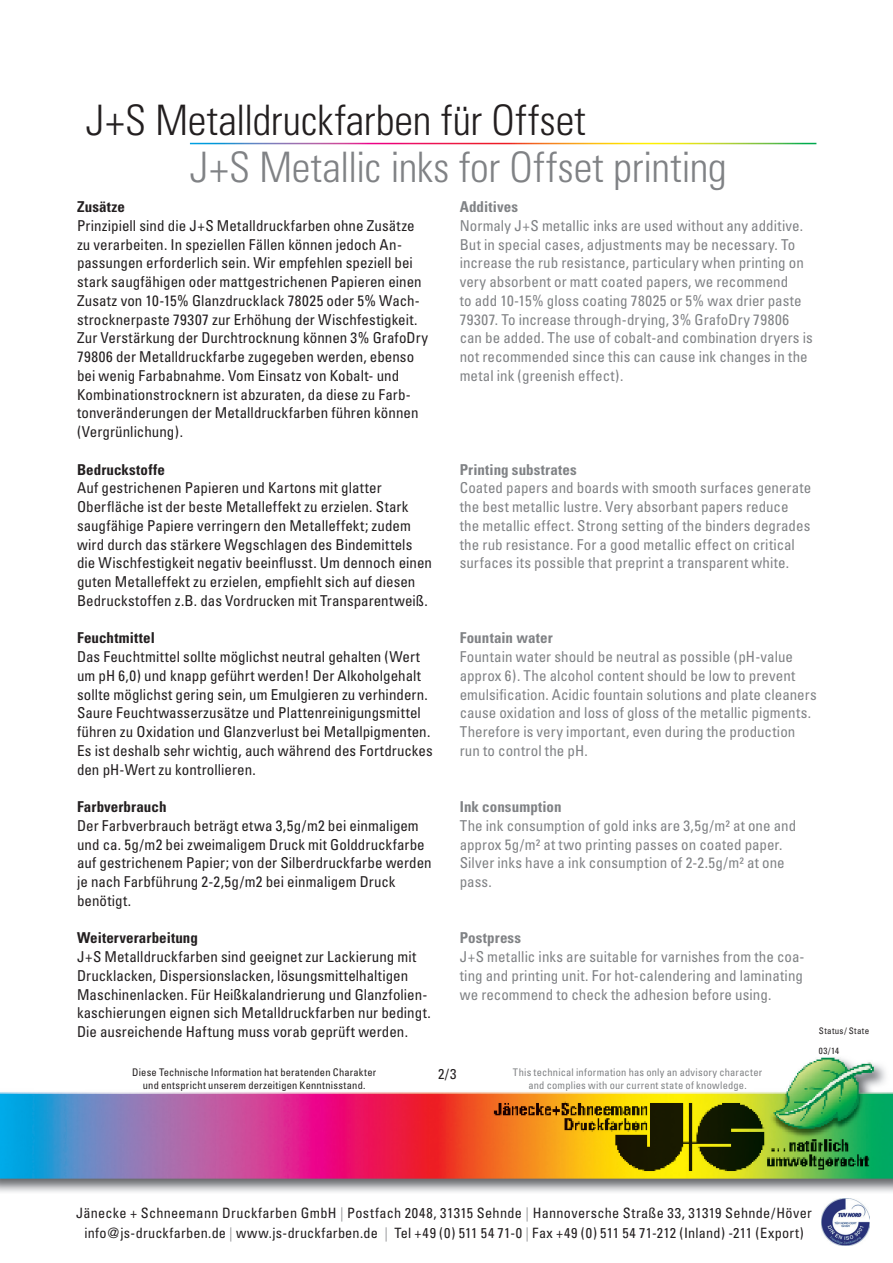
<style>
.page{position:relative;width:893px;height:1263px;background:#fff}
.page>*{position:absolute;margin:0;border:0;box-sizing:border-box;transform-origin:0 0}
.t1{font:300 condensed 42px "Univers";letter-spacing:-.005em;color:#808285}
.t2{font:300 condensed 42px "Univers";letter-spacing:-.005em;color:#231f20}
.t3{font:condensed 15px/18.8px "Univers";color:#231f20}
.t4{font:condensed 15px/18.8px "Univers";letter-spacing:.005em;color:#808285}
.t5{font:700 condensed 15px "Univers";letter-spacing:.005em;color:#231f20}
.t6{font:700 condensed 15px "Univers";letter-spacing:.01em;color:#808285}
.t7{font:condensed 14.25px/19.5px "Univers";letter-spacing:.02em;color:#231f20;text-align:center}
.t8{font:condensed 10.5px/12.8px "Univers";letter-spacing:.02em;color:#231f20;text-align:center}
.t9{font:condensed 10.5px/12.8px "Univers";letter-spacing:.02em;color:#808285;text-align:center}
.t10{font:condensed 9px/19.5px "Univers";letter-spacing:.04em;color:#231f20}
.s1{color:#939598}
</style>
<div class="page">
<img style="left:0;top:1057px;width:893px;height:135px">
<img style="left:0;top:1058px;width:893px;height:120px">
<img style="left:822px;top:1198px;width:47px;height:48px">
<h1 class="t2" style="left:86px;top:95px;width:502px">J+S Metalldruckfarben für Offset</h1>
<h1 class="t1" style="left:190px;top:142px;width:538px">J+S Metallic inks for Offset printing</h1>
<p class="t5" style="left:77px;top:197px;width:49px">Zusätze</p>
<p class="t3" style="left:77px;top:216px;width:353px">Prinzipiell sind die J+S Metalldruckfarben ohne Zusätze zu verarbeiten. In speziellen Fällen können jedoch An&shy;passungen erforderlich sein. Wir empfehlen speziell bei stark saugfähigen oder mattgestrichenen Papieren einen Zusatz von 10-15% Glanzdrucklack 78025 oder 5% Wach&shy;strocknerpaste 79307 zur Erhöhung der Wischfestigkeit.<br>Zur Verstärkung der Durchtrocknung können 3% GrafoDry 79806 der Metalldruckfarbe zugegeben werden, ebenso bei wenig Farbabnahme. Vom Einsatz von Kobalt- und Kombinationstrocknern ist abzuraten, da diese zu Farb&shy;tonveränderungen der Metalldruckfarben führen können (Vergrünlichung).</p>
<p class="t5" style="left:77px;top:460px;width:89px">Bedruckstoffe</p>
<p class="t3" style="left:77px;top:478px;width:357px">Auf gestrichenen Papieren und Kartons mit glatter Oberfläche ist der beste Metalleffekt zu erzielen. Stark saugfähige Papiere verringern den Metalleffekt; zudem wird durch das stärkere Wegschlagen des Bindemittels die Wischfestigkeit negativ beeinflusst. Um dennoch einen guten Metalleffekt zu erzielen, empfiehlt sich auf diesen Bedruckstoffen z.B. das Vordrucken mit Transparentweiß.</p>
<p class="t5" style="left:77px;top:629px;width:79px">Feuchtmittel</p>
<p class="t3" style="left:77px;top:647px;width:357px">Das Feuchtmittel sollte möglichst neutral gehalten (Wert um pH 6,0) und knapp geführt werden! Der Alkoholgehalt sollte möglichst gering sein, um Emulgieren zu verhindern.<br>Saure Feuchtwasserzusätze und Plattenreinigungsmittel führen zu Oxidation und Glanzverlust bei Metallpigmenten.<br>Es ist deshalb sehr wichtig, auch während des Fortdruckes den pH-Wert zu kontrollieren.</p>
<p class="t5" style="left:77px;top:797px;width:91px">Farbverbrauch</p>
<p class="t3" style="left:77px;top:816px;width:356px">Der Farbverbrauch beträgt etwa 3,5g/m2 bei einmaligem und ca. 5g/m2 bei zweimaligem Druck mit Golddruckfarbe auf gestrichenem Papier; von der Silberdruckfarbe werden je nach Farbführung 2-2,5g/m2 bei einmaligem Druck benötigt.</p>
<p class="t5" style="left:77px;top:929px;width:123px">Weiterverarbeitung</p>
<p class="t3" style="left:77px;top:947px;width:355px">J+S Metalldruckfarben sind geeignet zur Lackierung mit Drucklacken, Dispersionslacken, lösungsmittelhaltigen Maschinenlacken. Für Heißkalandrierung und Glanzfolien&shy;kaschierungen eignen sich Metalldruckfarben nur bedingt.<br>Die ausreichende Haftung muss vorab geprüft werden.</p>
<p class="t6" style="left:460px;top:197px;width:60px">Additives</p>
<p class="t4" style="left:460px;top:216px;width:355px">Normaly J+S metallic inks are used without any additive.<br>But in special cases, adjustments may be necessary. To increase the rub resistance, particulary when printing on very absorbent or matt coated papers, we recommend<br>to add 10-15% gloss coating 78025 or 5% wax drier paste 79307. To increase through-drying, 3% GrafoDry 79806 can be added. The use of cobalt-and combination dryers is not recommended since this can cause ink changes in the metal ink (greenish effect).</p>
<p class="t6" style="left:460px;top:460px;width:119px">Printing substrates</p>
<p class="t4" style="left:460px;top:478px;width:353px">Coated papers and boards with smooth surfaces generate the best metallic lustre. Very absorbant papers reduce the metallic effect. Strong setting of the binders degrades the rub resistance. For a good metallic effect on critical surfaces its possible that preprint a transparent white.</p>
<p class="t6" style="left:460px;top:629px;width:94px">Fountain water</p>
<p class="t4" style="left:460px;top:647px;width:358px">Fountain water should be neutral as possible (pH-value approx 6). The alcohol content should be low to prevent emulsification. Acidic fountain solutions and plate cleaners cause oxidation and loss of gloss of the metallic pigments.<br>Therefore is very important, even during the production run to control the pH.</p>
<p class="t6" style="left:460px;top:797px;width:103px">Ink consumption</p>
<p class="t4" style="left:460px;top:816px;width:338px">The ink consumption of gold inks are 3,5g/m² at one and approx 5g/m² at two printing passes on coated paper.<br>Silver inks have a ink consumption of 2-2.5g/m² at one pass.</p>
<p class="t6" style="left:460px;top:929px;width:63px">Postpress</p>
<p class="t4" style="left:460px;top:947px;width:346px;text-align:justify">J+S metallic inks are suitable for varnishes from the coa&shy;ting and printing unit. For hot-calendering and laminating we recommend to check the adhesion before using.</p>
<p class="t10" style="left:819px;top:1021px;width:52px">Status/ State<br>03/14</p>
<p class="t7" style="left:438px;top:1063px;width:20px">2/3</p>
<p class="t8" style="left:132px;top:1066px;width:246px">Diese Technische Information hat beratenden Charakter und entspricht unserem derzeitigen Kenntnisstand.</p>
<p class="t9" style="left:513px;top:1066px;width:251px">This technical information has only an advisory character and complies with our current state of knowledge.</p>
<p class="t7" style="left:76px;top:1203px;width:737px">Jänecke + Schneemann Druckfarben GmbH <span class="s1">|</span> Postfach 2048, 31315 Sehnde <span class="s1">|</span> Hannoversche Straße 33, 31319 Sehnde/Höver info@js-druckfarben.de <span class="s1">|</span> www.js-druckfarben.de <span class="s1">|</span> Tel +49 (0) 511 54 71-0 <span class="s1">|</span> Fax +49 (0) 511 54 71-212 (Inland) -211 (Export)</p>
</div>
